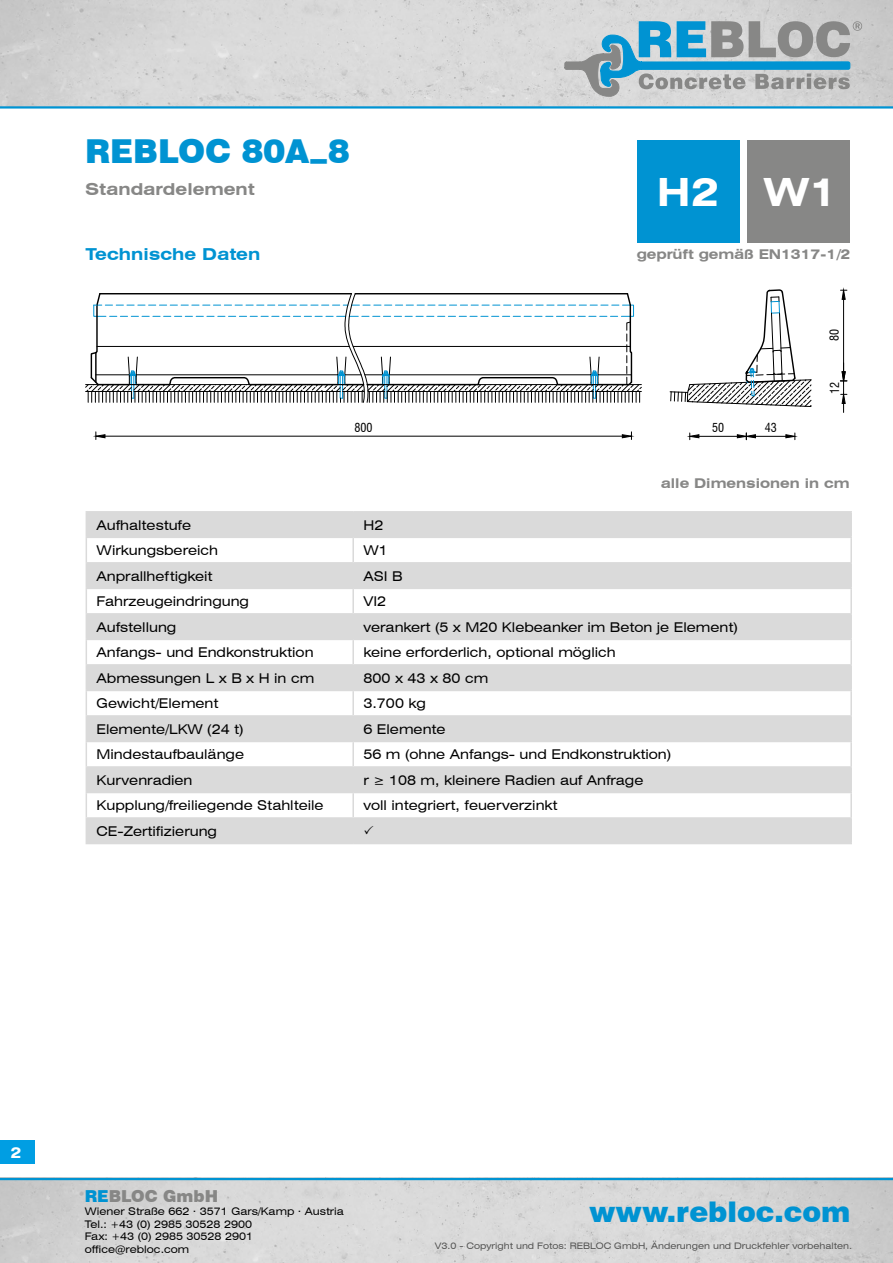
<style>
.page{position:relative;width:893px;height:1263px;background:#fff}
.page>*{position:absolute;margin:0;border:0;box-sizing:border-box;transform-origin:0 0}
.t1{font:700 expanded 39px "Swiss 721 BT";color:#fff}
.t2{font:900 33px "Swiss 721 BT";color:#0093d2}
.t3{font:900 28.5px "Swiss 721 BT";color:#0093d2}
.t4{font:700 expanded 16.5px "Swiss 721 BT";color:#0093d2}
.t5{font:700 expanded 16.5px "Swiss 721 BT";color:#878786}
.t6{font:900 16.5px "Swiss 721 BT";color:#878786}
.t7{font:700 expanded 15px "Swiss 721 BT";color:#fff}
.t8{font:expanded 13.5px "Swiss 721 BT";color:#000}
.t9{font:700 expanded 13.5px "Swiss 721 BT";color:#878786}
.t10{font:condensed 12.15px "Swiss 721 BT";color:#000}
.t11{font:expanded 10.5px/13.2px "Swiss 721 BT";color:#000}
.t12{font:expanded 9px "Swiss 721 BT";color:#545453}
.s1{color:#0093d2}
</style>
<div class="page">
<svg style="left:87px;top:513px;width:763px;height:330px;fill:#dadada"></svg>
<hr style="left:352px;top:513px;width:2px;height:24px;background:#dadada">
<hr style="left:352px;top:538px;width:2px;height:24px;background:#dadada">
<hr style="left:352px;top:564px;width:2px;height:24px;background:#dadada">
<hr style="left:352px;top:589px;width:2px;height:24px;background:#dadada">
<hr style="left:352px;top:615px;width:2px;height:24px;background:#dadada">
<hr style="left:352px;top:666px;width:2px;height:24px;background:#dadada">
<hr style="left:352px;top:691px;width:2px;height:24px;background:#dadada">
<hr style="left:352px;top:717px;width:2px;height:24px;background:#dadada">
<hr style="left:352px;top:742px;width:2px;height:24px;background:#dadada">
<hr style="left:352px;top:768px;width:2px;height:24px;background:#dadada">
<hr style="left:352px;top:793px;width:2px;height:24px;background:#dadada">
<hr style="left:352px;top:819px;width:2px;height:24px;background:#dadada">
<hr style="left:352px;top:640px;width:2px;height:24px;background:#dadada">
<hr style="left:86px;top:511px;width:267px;height:2px;background:#dadada">
<hr style="left:353px;top:511px;width:499px;height:2px;background:#dadada">
<hr style="left:850px;top:513px;width:2px;height:24px;background:#dadada">
<hr style="left:86px;top:537px;width:267px;height:1px;background:#dadada">
<hr style="left:353px;top:537px;width:499px;height:1px;background:#dadada">
<hr style="left:850px;top:538px;width:2px;height:24px;background:#dadada">
<hr style="left:86px;top:562px;width:267px;height:2px;background:#dadada">
<hr style="left:353px;top:562px;width:499px;height:2px;background:#dadada">
<hr style="left:850px;top:564px;width:2px;height:24px;background:#dadada">
<hr style="left:86px;top:588px;width:267px;height:1px;background:#dadada">
<hr style="left:353px;top:588px;width:499px;height:1px;background:#dadada">
<hr style="left:850px;top:589px;width:2px;height:24px;background:#dadada">
<hr style="left:86px;top:613px;width:267px;height:2px;background:#dadada">
<hr style="left:353px;top:613px;width:499px;height:2px;background:#dadada">
<hr style="left:850px;top:615px;width:2px;height:24px;background:#dadada">
<hr style="left:86px;top:639px;width:267px;height:1px;background:#dadada">
<hr style="left:353px;top:639px;width:499px;height:1px;background:#dadada">
<hr style="left:850px;top:640px;width:2px;height:24px;background:#dadada">
<hr style="left:86px;top:664px;width:267px;height:2px;background:#dadada">
<hr style="left:353px;top:664px;width:499px;height:2px;background:#dadada">
<hr style="left:850px;top:666px;width:2px;height:24px;background:#dadada">
<hr style="left:86px;top:690px;width:267px;height:1px;background:#dadada">
<hr style="left:353px;top:690px;width:499px;height:1px;background:#dadada">
<hr style="left:850px;top:691px;width:2px;height:24px;background:#dadada">
<hr style="left:86px;top:715px;width:267px;height:2px;background:#dadada">
<hr style="left:353px;top:715px;width:499px;height:2px;background:#dadada">
<hr style="left:850px;top:717px;width:2px;height:24px;background:#dadada">
<hr style="left:86px;top:741px;width:267px;height:1px;background:#dadada">
<hr style="left:353px;top:741px;width:499px;height:1px;background:#dadada">
<hr style="left:850px;top:742px;width:2px;height:24px;background:#dadada">
<hr style="left:86px;top:766px;width:267px;height:2px;background:#dadada">
<hr style="left:353px;top:766px;width:499px;height:2px;background:#dadada">
<hr style="left:850px;top:768px;width:2px;height:24px;background:#dadada">
<hr style="left:86px;top:792px;width:267px;height:1px;background:#dadada">
<hr style="left:353px;top:792px;width:499px;height:1px;background:#dadada">
<hr style="left:850px;top:793px;width:2px;height:24px;background:#dadada">
<hr style="left:86px;top:817px;width:267px;height:2px;background:#dadada">
<svg style="left:86px;top:513px;width:1px;height:330px"></svg>
<hr style="left:353px;top:817px;width:499px;height:2px;background:#dadada">
<hr style="left:850px;top:819px;width:2px;height:24px;background:#dadada">
<hr style="left:86px;top:843px;width:267px;height:1px;background:#dadada">
<hr style="left:353px;top:843px;width:499px;height:1px;background:#dadada">
<div style="left:637px;top:140px;width:102px;height:102px;background:#0093d2"></div>
<div style="left:748px;top:140px;width:102px;height:102px;background:#878786"></div>
<img style="left:0;top:1180px;width:893px;height:83px">
<hr style="left:0;top:1178px;width:893px;height:2px;background:#0093d2">
<div style="left:0;top:1141px;width:34px;height:23px;background:#009ee3"></div>
<img style="left:0;top:0;width:893px;height:106px">
<hr style="left:0;top:106px;width:893px;height:3px;background:#0093d2">
<hr style="left:755px;top:436px;width:31px;height:1px;background:#000">
<svg style="left:785px;top:433px;width:11px;height:7px"></svg>
<hr style="left:843px;top:299px;width:1px;height:73px;background:#000">
<svg style="left:840px;top:289px;width:7px;height:11px"></svg>
<svg style="left:840px;top:363px;width:7px;height:49px"></svg>
<hr style="left:699px;top:436px;width:38px;height:1px;background:#000">
<svg style="left:737px;top:433px;width:19px;height:7px"></svg>
<svg style="left:689px;top:433px;width:11px;height:7px"></svg>
<svg style="left:85px;top:293px;width:557px;height:110px"></svg>
<hr style="left:134px;top:391px;width:206px;height:1px;background:#000">
<hr style="left:86px;top:391px;width:46px;height:1px;background:#000">
<hr style="left:86px;top:384px;width:278px;height:1px;background:#000">
<hr style="left:367px;top:384px;width:274px;height:1px;background:#000">
<hr style="left:105px;top:436px;width:517px;height:1px;background:#000">
<svg style="left:622px;top:432px;width:10px;height:7px"></svg>
<svg style="left:95px;top:432px;width:11px;height:7px"></svg>
<svg style="left:669px;top:289px;width:143px;height:118px"></svg>
<svg style="left:564px;top:21px;width:298px;height:76px;background:#96b3c0"></svg>
<svg style="left:364px;top:825px;width:9px;height:9px"></svg>
<h2 class="t2" style="left:85px;top:131px;width:266px">REBLOC 80A_8</h2>
<p class="t5" style="left:85px;top:179px;width:171px">Standardelement</p>
<p class="t4" style="left:86px;top:244px;width:176px">Technische Daten</p>
<h1 class="t1" style="left:657px;top:169px;width:182px">H2 W1</h1>
<p class="t9" style="left:637px;top:246px;width:215px">geprüft gemäß EN1317-1/2</p>
<p class="t10" style="left:827px;top:341px;width:14px;rotate:-90deg">80</p>
<p class="t10" style="left:827px;top:394px;width:14px;rotate:-90deg">12</p>
<p class="t10" style="left:355px;top:420px;width:20px">800</p>
<p class="t10" style="left:712px;top:420px;width:14px">50</p>
<p class="t10" style="left:765px;top:420px;width:14px">43</p>
<p class="t9" style="left:661px;top:475px;width:190px">alle Dimensionen in cm</p>
<p class="t8" style="left:97px;top:517px;width:96px">Aufhaltestufe</p>
<p class="t8" style="left:363px;top:517px;width:21px">H2</p>
<p class="t8" style="left:97px;top:542px;width:123px">Wirkungsbereich</p>
<p class="t8" style="left:363px;top:542px;width:26px">W1</p>
<p class="t8" style="left:97px;top:568px;width:117px">Anprallheftigkeit</p>
<p class="t8" style="left:363px;top:568px;width:41px">ASI B</p>
<p class="t8" style="left:97px;top:593px;width:154px">Fahrzeugeindringung</p>
<p class="t8" style="left:363px;top:593px;width:24px">VI2</p>
<p class="t8" style="left:97px;top:619px;width:81px">Aufstellung</p>
<p class="t8" style="left:363px;top:619px;width:376px">verankert (5 x M20 Klebeanker im Beton je Element)</p>
<p class="t8" style="left:97px;top:644px;width:218px">Anfangs- und Endkonstruktion</p>
<p class="t8" style="left:363px;top:644px;width:254px">keine erforderlich, optional möglich</p>
<p class="t8" style="left:97px;top:670px;width:219px">Abmessungen L x B x H in cm</p>
<p class="t8" style="left:363px;top:670px;width:126px">800 x 43 x 80 cm</p>
<p class="t8" style="left:97px;top:695px;width:123px">Gewicht/Element</p>
<p class="t8" style="left:363px;top:695px;width:64px">3.700 kg</p>
<p class="t8" style="left:97px;top:721px;width:148px">Elemente/LKW (24 t)</p>
<p class="t8" style="left:363px;top:721px;width:84px">6 Elemente</p>
<p class="t8" style="left:97px;top:746px;width:149px">Mindestaufbaulänge</p>
<p class="t8" style="left:363px;top:746px;width:309px">56 m (ohne Anfangs- und Endkonstruktion)</p>
<p class="t8" style="left:97px;top:772px;width:97px">Kurvenradien</p>
<p class="t8" style="left:363px;top:772px;width:281px">r ≥ 108 m, kleinere Radien auf Anfrage</p>
<p class="t8" style="left:97px;top:797px;width:229px">Kupplung/freiliegende Stahlteile</p>
<p class="t8" style="left:363px;top:797px;width:196px">voll integriert, feuerverzinkt</p>
<p class="t8" style="left:97px;top:823px;width:122px">CE-Zertifizierung</p>
<p class="t7" style="left:11px;top:1143px;width:12px">2</p>
<p class="t6" style="left:85px;top:1186px;width:135px"><span class="s1">RE</span>BLOC GmbH</p>
<p class="t11" style="left:85px;top:1204px;width:261px">Wiener Straße 662 . 3571 Gars/Kamp . Austria<br>Tel.: +43 (0) 2985 30528 2900</p>
<p class="t11" style="left:85px;top:1230px;width:170px">Fax: +43 (0) 2985 30528 2901 office@rebloc.com</p>
<p class="t12" style="left:435px;top:1240px;width:419px">V3.0 - Copyright und Fotos: REBLOC GmbH, Änderungen und Druckfehler vorbehalten.</p>
<h3 class="t3" style="left:589px;top:1194px;width:263px">www.rebloc.com</h3>
</div>
